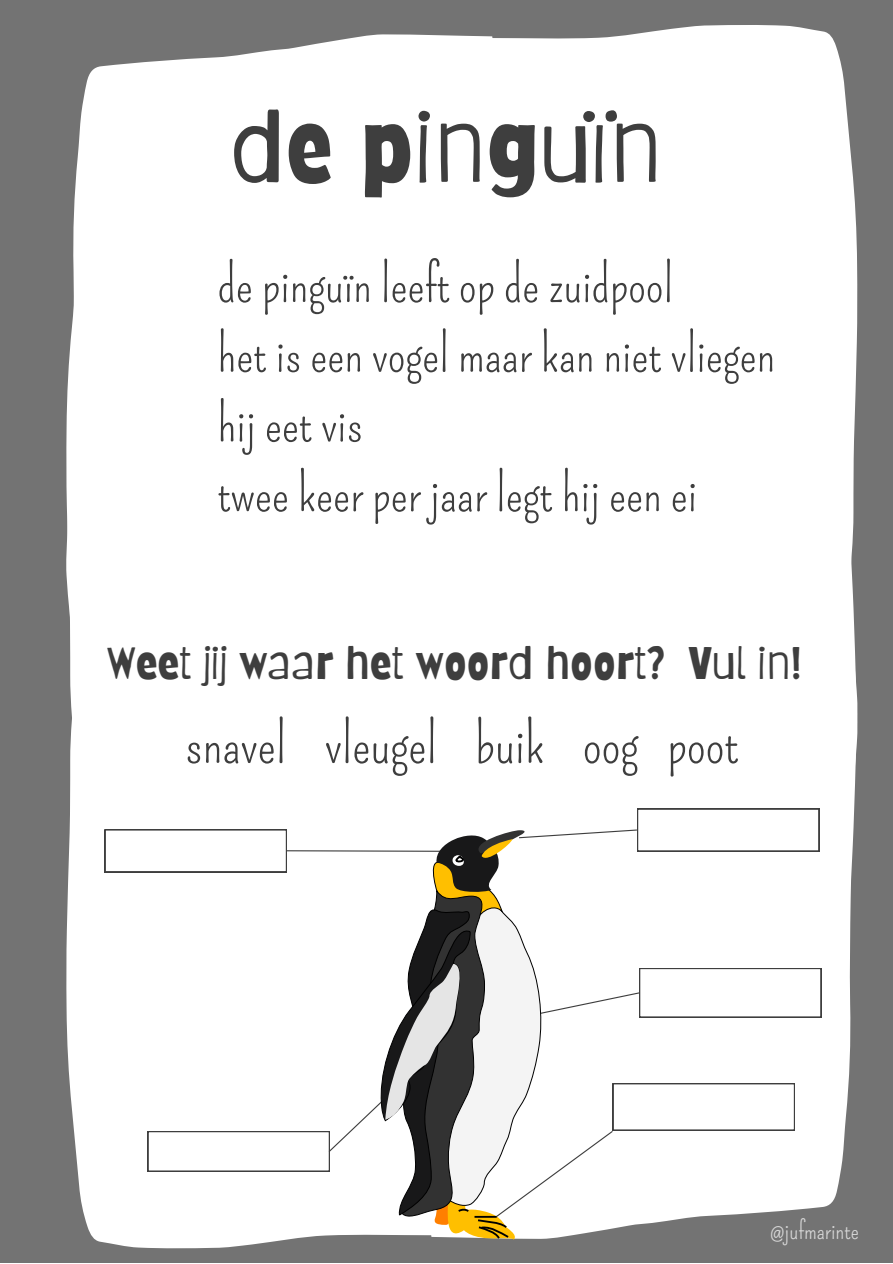
<style>
.page{position:relative;width:893px;height:1264px;background:#fff}
.page>*{position:absolute;margin:0;border:0;box-sizing:border-box;transform-origin:0 0}
.t1{font:97.35px "Barriecito";color:#3e3e3e}
.t2{font:54px "Pompiere";color:#3e3e3e}
.t3{font:50.4px/69.8px "Pompiere";color:#3e3e3e}
.t4{font:45px "Barriecito";color:#3e3e3e}
.t5{font:24px "Pompiere";color:#d9d9d9}
</style>
<div class="page">
<div style="left:0;top:0;width:892px;height:1262px;background:#737373"></div>
<svg style="left:66px;top:932px;width:785px;height:316px;fill:#fff"></svg>
<div style="left:66px;top:769px;width:790px;height:163px;background:#fff"></div>
<div style="left:66px;top:25px;width:791px;height:744px;background:#fff"></div>
<svg style="left:105px;top:808px;width:716px;height:436px;background:#e9e9e7"></svg>
<h1 class="t1" style="left:230px;top:88px;width:434px">de pinguïn</h1>
<p class="t3" style="left:217px;top:250px;width:559px">de pinguïn leeft op de zuidpool<br>het is een vogel maar kan niet vliegen hij eet vis<br>twee keer per jaar legt hij een ei</p>
<p class="t4" style="left:106px;top:636px;width:696px">Weet jij waar het woord hoort? Vul in!</p>
<p class="t2" style="left:185px;top:712px;width:555px">snavel vleugel buik oog poot</p>
<p class="t5" style="left:770px;top:1216px;width:90px">@jufmarinte</p>
</div>
